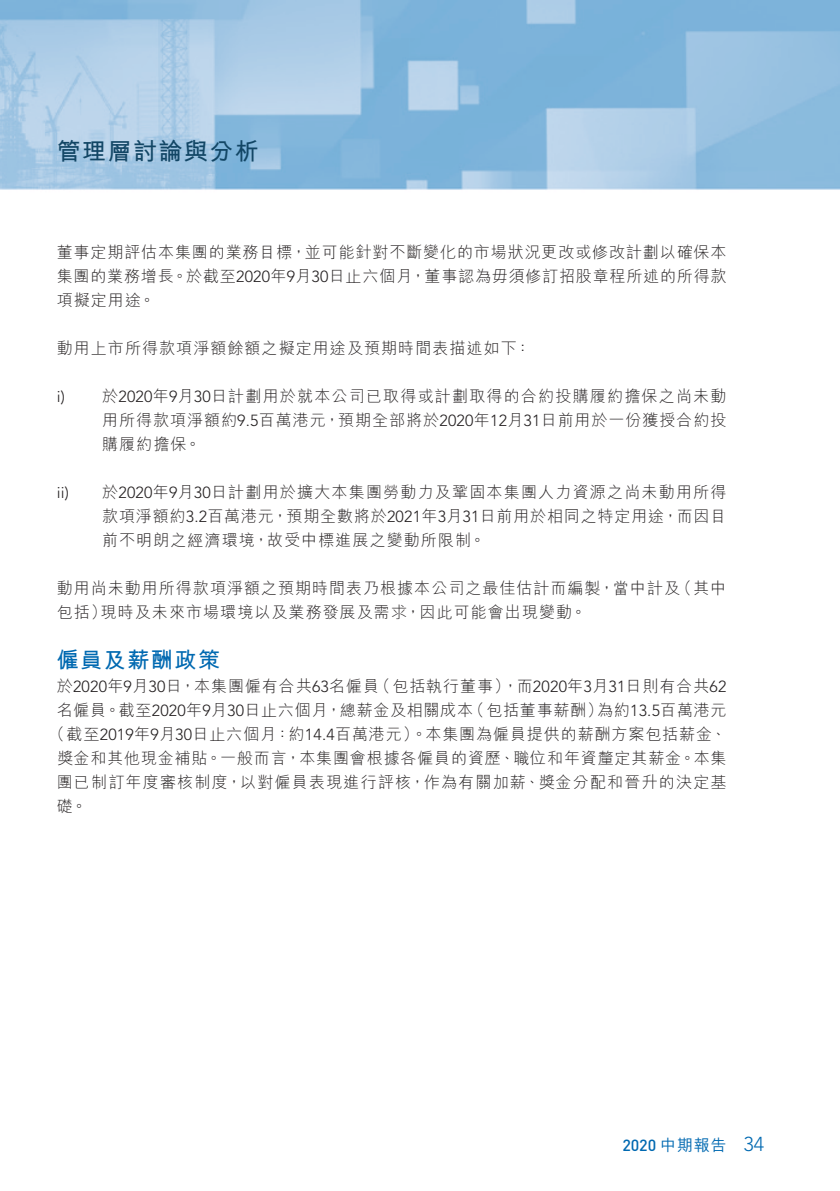
<style>
.page{position:relative;width:840px;height:1191px;background:#fff}
.page>*{position:absolute;margin:0;border:0;box-sizing:border-box;transform-origin:0 0}
.t1{font:700 24px "M Hei HK";letter-spacing:.06em;color:#124665}
.Heading_1{font:700 22px "M Hei HK";letter-spacing:.07em;color:#0069b1}
.t2{font:300 20px "Avenir LT Std";color:#0069b1}
.Body_Text{font:300 16px/24px "M Hei HK";letter-spacing:.065em;color:#231f20}
.Body_Text-2{font:300 16px "M Hei HK";letter-spacing:.045em;color:#231f20}
.t3{font:500 16px "DIN Pro";color:#0069b1}
.Body_Text-3{font:300 16px "Avenir LT Std";color:#231f20}
.s1{font-family:"Avenir LT Std"}
.s2{font-family:"M Hei HK"}
</style>
<div class="page">
<img style="left:0;top:0;width:839px;height:190px">
<h1 class="t1" style="left:57px;top:133px;width:203px">管理層討論與分析</h1>
<p class="Body_Text" style="left:57px;top:240px;width:671px;text-align:justify">董事定期評估本集團的業務目標，並可能針對不斷變化的市場狀況更改或修改計劃以確保本集團的業務增長。於截至<span class="s1">2020</span>年月<span class="s1">9 30</span>日止六個月，董事認為毋須修訂招股章程所述的所得款項擬定用途。</p>
<p class="Body_Text" style="left:57px;top:336px;width:475px">動用上市所得款項淨額餘額之擬定用途及預期時間表描述如下：</p>
<p class="Body_Text" style="left:102px;top:384px;width:625px">於<span class="s1">2020</span>年月<span class="s1">9 30</span>日計劃用於就本公司已取得或計劃取得的合約投購履約擔保之尚未動</p>
<p class="Body_Text-3" style="left:57px;top:387px;width:10px">) i</p>
<p class="Body_Text-3" style="left:57px;top:483px;width:14px">ii)</p>
<p class="Body_Text" style="left:102px;top:408px;width:625px">用所得款項淨額約<span class="s1">9.5</span>百萬港元，預期全部將於<span class="s1">2020</span>年<span class="s1">12</span>月<span class="s1">31</span>日前用於一份獲授合約投購履約擔保。</p>
<p class="Body_Text" style="left:102px;top:480px;width:625px">於<span class="s1">2020</span>年月<span class="s1">9 30</span>日計劃用於擴大本集團勞動力及鞏固本集團人力資源之尚未動用所得</p>
<p class="Body_Text" style="left:102px;top:504px;width:625px">款項淨額約<span class="s1">3.2</span>百萬港元，預期全數將於<span class="s1">2021</span>年月<span class="s1">3 31</span>日前用於相同之特定用途，而因目前不明朗之經濟環境，故受中標進展之變動所限制。</p>
<p class="Body_Text" style="left:675px;top:576px;width:52px">（其中</p>
<p class="Body_Text" style="left:101px;top:576px;width:580px;text-indent:-44px">動用尚未動用所得款項淨額之預期時間表乃根據本公司之最佳估計而編製，當中計及現時及未來市場環境以及業務發展及需求，因此可能會出現變動。</p>
<p class="Body_Text" style="left:57px;top:600px;width:52px">包括）</p>
<p class="Heading_1" style="left:57px;top:644px;width:165px">僱員及薪酬政策</p>
<p class="Body_Text" style="left:374px;top:674px;width:353px">（包括執行董事，）而<span class="s1">2020</span>年月<span class="s1">3 31</span>日則有合共<span class="s1">62</span></p>
<p class="Body_Text" style="left:57px;top:674px;width:323px">於<span class="s1">2020</span>年月<span class="s1">9 30</span>日，本集團僱有合共<span class="s1">63</span>名僱員</p>
<p class="Body_Text" style="left:468px;top:698px;width:136px">（包括董事薪酬）</p>
<p class="Body_Text-2" style="left:57px;top:702px;width:417px">名僱員。截至<span class="s1">2020</span>年月<span class="s1">9 30</span>日止六個月，總薪金及相關成本</p>
<p class="Body_Text" style="left:49px;top:722px;width:678px">（截至<span class="s1">2019</span>年月<span class="s1">9 30</span>日止六個月：約<span class="s1">14.4</span>百萬港元）。本集團為僱員提供的薪酬方案包括薪金、</p>
<p class="Body_Text" style="left:57px;top:746px;width:671px">獎金和其他現金補貼。一般而言，本集團會根據各僱員的資歷、職位和年資釐定其薪金。本集</p>
<p class="Body_Text" style="left:57px;top:770px;width:671px">團已制訂年度審核制度，以對僱員表現進行評核，作為有關加薪、獎金分配和晉升的決定基</p>
<p class="Body_Text" style="left:57px;top:794px;width:32px">礎。</p>
<p class="Body_Text" style="left:596px;top:698px;width:131px">為約<span class="s1">13.5</span>百萬港元</p>
<p class="t3" style="left:622px;top:1134px;width:105px">2020 <span class="s2">中期報告</span></p>
<p class="t2" style="left:743px;top:1132px;width:22px">34</p>
</div>
